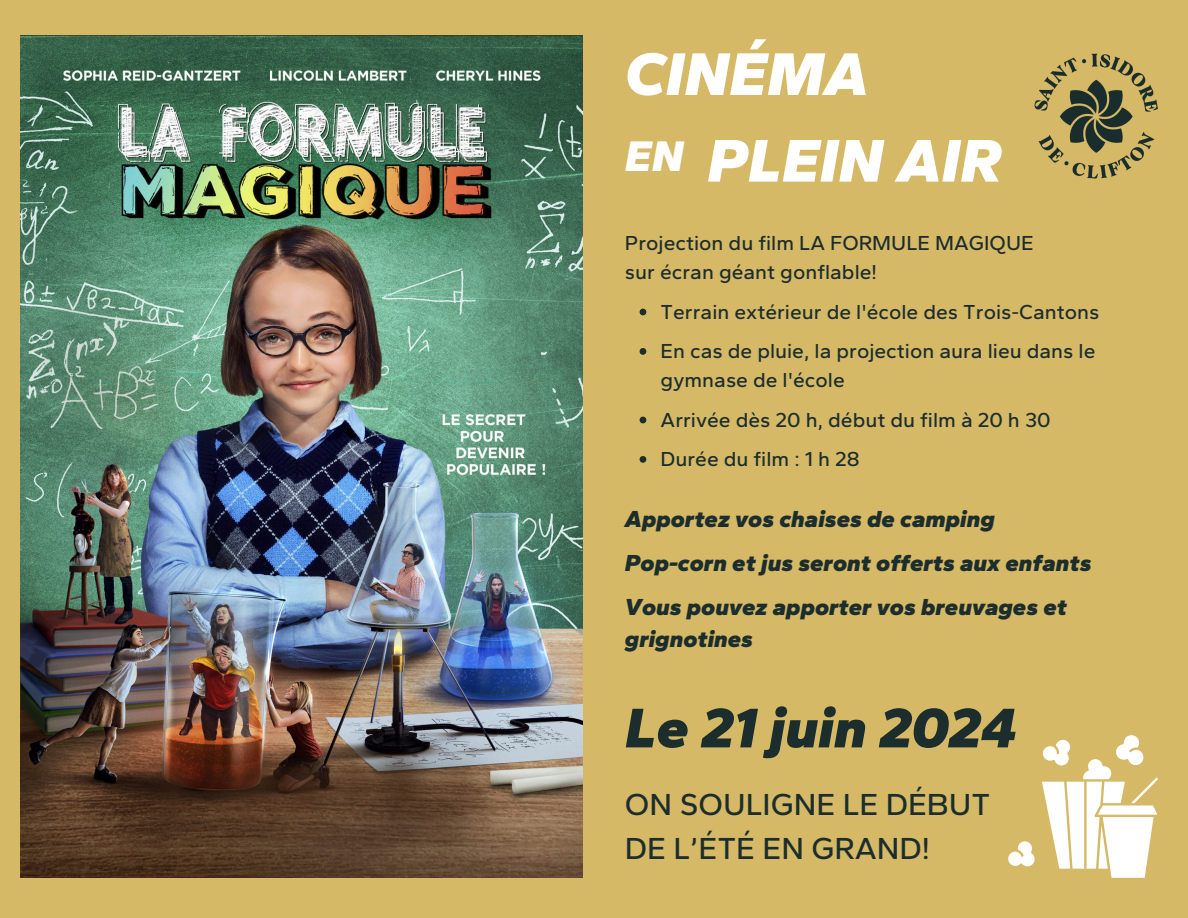
<style>
.page{position:relative;width:1188px;height:918px;background:#d5b966}
.page>*{position:absolute;margin:0;border:0;box-sizing:border-box;transform-origin:0 0}
.t1{font:italic 900 62.4px "Gantari";color:#fff}
.t2{font:italic 900 57.9px "Gantari";color:#1c2d2d}
.t3{font:italic 900 44.4px "Gantari";color:#fff}
.t4{font:500 31.5px/43.8px "Gantari";color:#1c2d2d}
.t5{font:italic 900 24px/32.7px "Gantari";color:#1c2d2d}
.t6{font:500 21px/29.2px "Gantari";color:#1c2d2d}
</style>
<div class="page">
<img style="left:21px;top:36px;width:561px;height:841px">
<img style="left:1034px;top:54px;width:124px;height:125px">
<svg style="left:1008px;top:841px;width:27px;height:26px"></svg>
<svg style="left:1042px;top:735px;width:116px;height:143px"></svg>
<svg style="left:640px;top:309px;width:6px;height:6px"></svg>
<svg style="left:640px;top:348px;width:6px;height:7px"></svg>
<svg style="left:640px;top:417px;width:6px;height:6px"></svg>
<svg style="left:640px;top:456px;width:6px;height:7px"></svg>
<h3 class="t1" style="left:625px;top:36px;width:245px">CINÉMA</h3>
<p class="t3" style="left:625px;top:128px;width:60px">EN</p>
<h3 class="t1" style="left:707px;top:122px;width:295px">PLEIN AIR</h3>
<p class="t6" style="left:625px;top:228px;width:410px">Projection du film LA FORMULE MAGIQUE sur écran géant gonflable!</p>
<p class="t6" style="left:661px;top:297px;width:440px">Terrain extérieur de l'école des Trois-Cantons</p>
<p class="t6" style="left:661px;top:336px;width:436px">En cas de pluie, la projection aura lieu dans le gymnase de l'école</p>
<p class="t6" style="left:661px;top:405px;width:391px">Arrivée dès 20 h, début du film à 20 h 30</p>
<h5 class="t6" style="left:661px;top:444px;width:201px">Durée du film : 1 h 28</h5>
<h5 class="t5" style="left:625px;top:502px;width:371px">Apportez vos chaises de camping</h5>
<h5 class="t5" style="left:625px;top:546px;width:468px">Pop-corn et jus seront offerts aux enfants</h5>
<h2 class="t5" style="left:625px;top:590px;width:444px">Vous pouvez apporter vos breuvages et grignotines</h2>
<h6 class="t2" style="left:625px;top:692px;width:393px">Le 21 juin 2024</h6>
<p class="t4" style="left:625px;top:782px;width:367px">ON SOULIGNE LE DÉBUT<br>DE L’ÉTÉ EN GRAND!</p>
</div>
